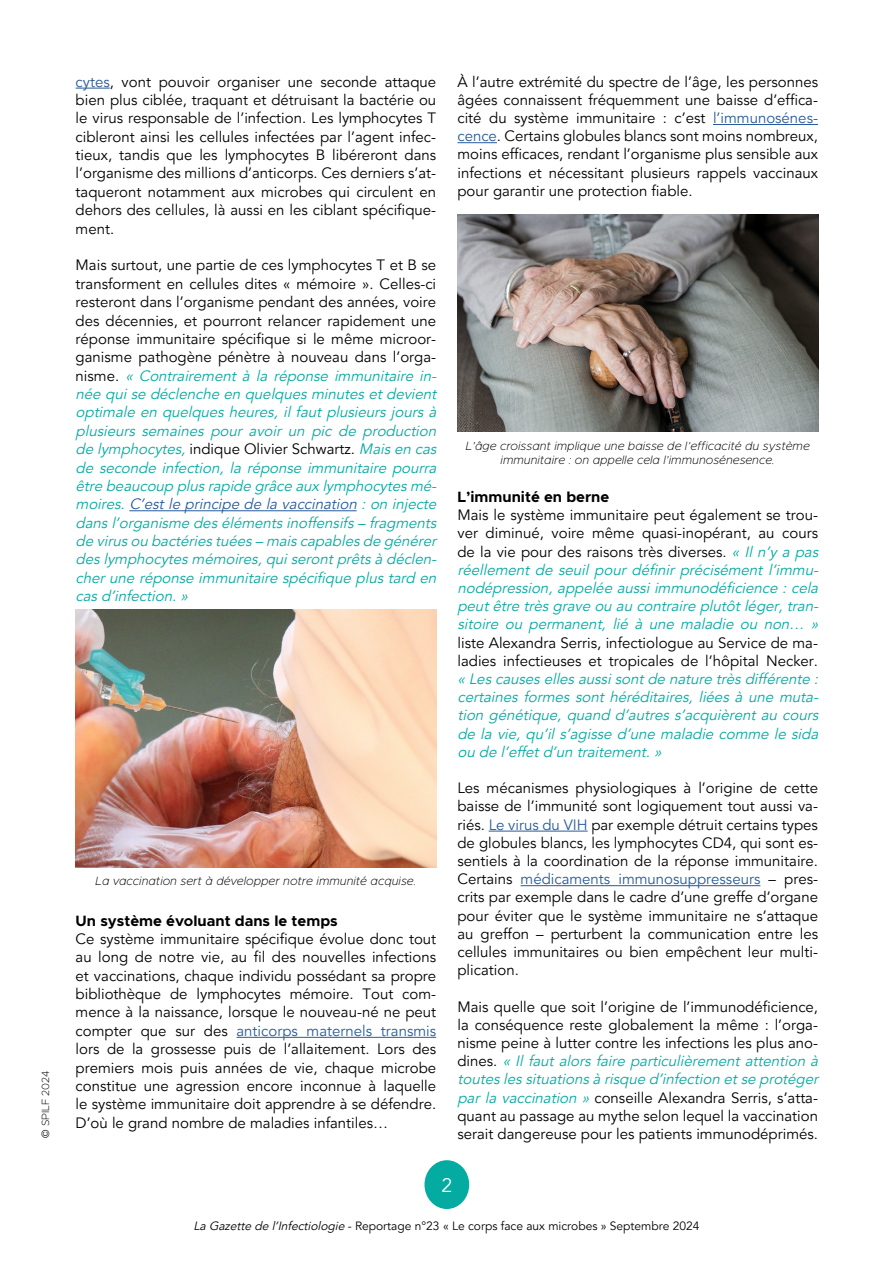
<style>
.page{position:relative;width:893px;height:1263px;background:#fff}
.page>*{position:absolute;margin:0;border:0;box-sizing:border-box;transform-origin:0 0}
.t1{font:19.5px "Avenir";color:#fff}
.t2{font:15px/18.1px "Avenir";color:#000;text-align:justify}
.t3{font:italic 15px/18.3px "Avenir";color:#03aba1}
.t4{font:700 15px "Metropolis";color:#000}
.t5{font:italic 200 12px/14.4px "Metropolis";color:#000;text-align:center}
.t6{font:12px "Avenir";color:#000}
.t7{font:200 10.5px "Metropolis";color:#000}
.s1{font-family:"Avenir";font-weight:400}
.s2{color:#275b9b}
.s3{font-style:normal;color:#000}
.s4{font-style:italic;color:#03aba1}
.s5{font-style:italic}
</style>
<div class="page">
<hr style="left:76px;top:88px;width:34px;height:1px;background:#275b9b">
<hr style="left:129px;top:510px;width:228px;height:1px;background:#275b9b">
<hr style="left:237px;top:1037px;width:199px;height:1px;background:#275b9b">
<hr style="left:713px;top:124px;width:105px;height:1px;background:#275b9b">
<hr style="left:457px;top:142px;width:40px;height:1px;background:#275b9b">
<hr style="left:489px;top:831px;width:99px;height:1px;background:#275b9b">
<hr style="left:521px;top:885px;width:239px;height:1px;background:#275b9b">
<div style="left:425px;top:1161px;width:43px;height:47px;background:#03aba1;border-radius:50%"></div>
<div style="left:424px;top:1160px;width:45px;height:49px;border:2px solid #03aba1;border-radius:50%"></div>
<img style="left:458px;top:214px;width:360px;height:218px">
<img style="left:76px;top:610px;width:360px;height:257px">
<p class="t7" style="left:39px;top:1137px;width:69px;rotate:-90deg"><span class="s1">©</span> SPILF 2024</p>
<p class="t2" style="left:76px;top:73px;width:362px"><span class="s2">cytes</span>, vont pouvoir organiser une seconde attaque bien plus ciblée, traquant et détruisant la bactérie ou le virus responsable de l’infection. Les lymphocytes T cibleront ainsi les cellules infectées par l’agent infec&shy;tieux, tandis que les lymphocytes B libéreront dans l’organisme des millions d’anticorps. Ces derniers s’at&shy;taqueront notamment aux microbes qui circulent en dehors des cellules, là aussi en les ciblant spécifique&shy;ment.</p>
<p class="t3" style="left:76px;top:256px;width:366px"><span class="s3">Mais surtout, une partie de ces lymphocytes T et B se transforment en cellules dites « mémoire ». Celles-ci resteront dans l’organisme pendant des années, voire des décennies, et pourront relancer rapidement une réponse immunitaire spécifique si le même microor&shy;ganisme pathogène pénètre à nouveau dans l’orga&shy;n i s m e .</span> « Contrairement à la réponse immunitaire in&shy;née quise déclenche en quelquesminutesetdevient optimale en quelques heures, il faut plusieurs jours à plusieurs semaines pour avoir un pic de production de lymphocytes,<span class="s3">indique Olivier Schwartz.</span> Maisen cas de seconde infection, la réponse immunitaire pourra être beaucoup plusrapide grâce aux lymphocytesmé&shy;moires.<span class="s2">C’estle principe de la vaccination</span> :on injecte dansl’organisme desélémentsinoffensifs– fragments de virusou bactériestuées– maiscapablesde générer deslymphocytesmémoires,quiserontprêtsà déclen&shy;cher une réponse immunitaire spécifique plus tard en casd’infection.»</p>
<p class="t5" style="left:96px;top:874px;width:322px">La vaccination sert à développer notre immunité acquise.</p>
<p class="t4" style="left:76px;top:911px;width:264px">Un système évoluant dans le temps</p>
<p class="t2" style="left:76px;top:930px;width:362px">Ce système immunitaire spécifique évolue donc tout au long de notre vie, au fil des nouvelles infections et vaccinations, chaque individu possédant sa propre bibliothèque de lymphocytes mémoire. Tout com&shy;mence à la naissance, lorsque le nouveau-né ne peut compter que sur des <span class="s2">anticorps maternels transmis </span>lors de la grossesse puis de l’allaitement. Lors des premiers mois puis années de vie, chaque microbe constitue une agression encore inconnue à laquelle le système immunitaire doit apprendre à se défendre.<br>D’où le grand nombre de maladies infantiles…</p>
<p class="t2" style="left:457px;top:73px;width:362px">À l’autre extrémité du spectre de l’âge, les personnes âgées connaissent fréquemment une baisse d’effica&shy;cité du système immunitaire : c’est <span class="s2">l’immunosénes&shy;cence</span>. Certains globules blancs sont moins nombreux, moins efficaces, rendant l’organisme plus sensible aux infections et nécessitant plusieurs rappels vaccinaux pour garantir une protection fiable.</p>
<p class="t5" style="left:466px;top:438px;width:346px">L’âge croissant implique une baisse de l’efficacité du système immunitaire : on appelle cela l’immunosénesence.</p>
<p class="t4" style="left:457px;top:487px;width:153px">L’immunité en berne</p>
<p class="t3" style="left:457px;top:506px;width:366px"><span class="s3">Mais le système immunitaire peut également se trou&shy;ver diminué, voire même quasi-inopérant, au cours de la vie pour des raisons très diverses.</span> « Il n’y a pas réellement de seuil pour définir précisément l’immu&shy;nodépression, appelée aussi immunodéficience : cela peutêtre trèsgrave ou au contraire plutôtléger,tran&shy;sitoire ou permanent, lié à une maladie ou non… »</p>
<p class="t2" style="left:457px;top:634px;width:362px">liste Alexandra Serris, infectiologue au Service de ma&shy;ladies infectieuses et tropicales de l’hôpital Necker.</p>
<p class="t3" style="left:457px;top:670px;width:366px;text-align:justify">« Lescausesellesaussisontde nature trèsdifférente : certaines formes sont héréditaires, liées à une muta&shy;tion génétique, quand d’autres s’acquièrent au cours de la vie, qu’il s’agisse d’une maladie comme le sida ou de l’effetd’un traitement.»</p>
<p class="t2" style="left:457px;top:779px;width:362px">Les mécanismes physiologiques à l’origine de cette baisse de l’immunité sont logiquement tout aussi va&shy;riés. <span class="s2">Le virus du VIH</span> par exemple détruit certains types de globules blancs, les lymphocytes CD4, qui sont es&shy;sentiels à la coordination de la réponse immunitaire.<br>Certains <span class="s2">médicaments immunosuppresseurs</span> – pres&shy;crits par exemple dans le cadre d’une greffe d’organe pour éviter que le système immunitaire ne s’attaque au greffon – perturbent la communication entre les cellules immunitaires ou bien empêchent leur multi&shy;plication.</p>
<p class="t2" style="left:457px;top:998px;width:366px;text-align:left">Mais quelle que soit l’origine de l’immunodéficience, la conséquence reste globalement la même : l’orga&shy;nisme peine à lutter contre les infections les plus ano&shy;d i n e s . <span class="s4">« Il faut alors faire particulièrement attention à touteslessituationsà risque d’infection etse protéger par la vaccination »</span> conseille Alexandra Serris, s’atta&shy;quant au passage au mythe selon lequel la vaccination serait dangereuse pour les patients immunodéprimés.</p>
<h1 class="t1" style="left:441px;top:1174px;width:12px">2</h1>
<p class="t6" style="left:193px;top:1218px;width:508px"><span class="s5">La Gazette de l’Infectiologie</span> - Reportage n°23 « Le corps face aux microbes » Septembre 2024</p>
</div>
